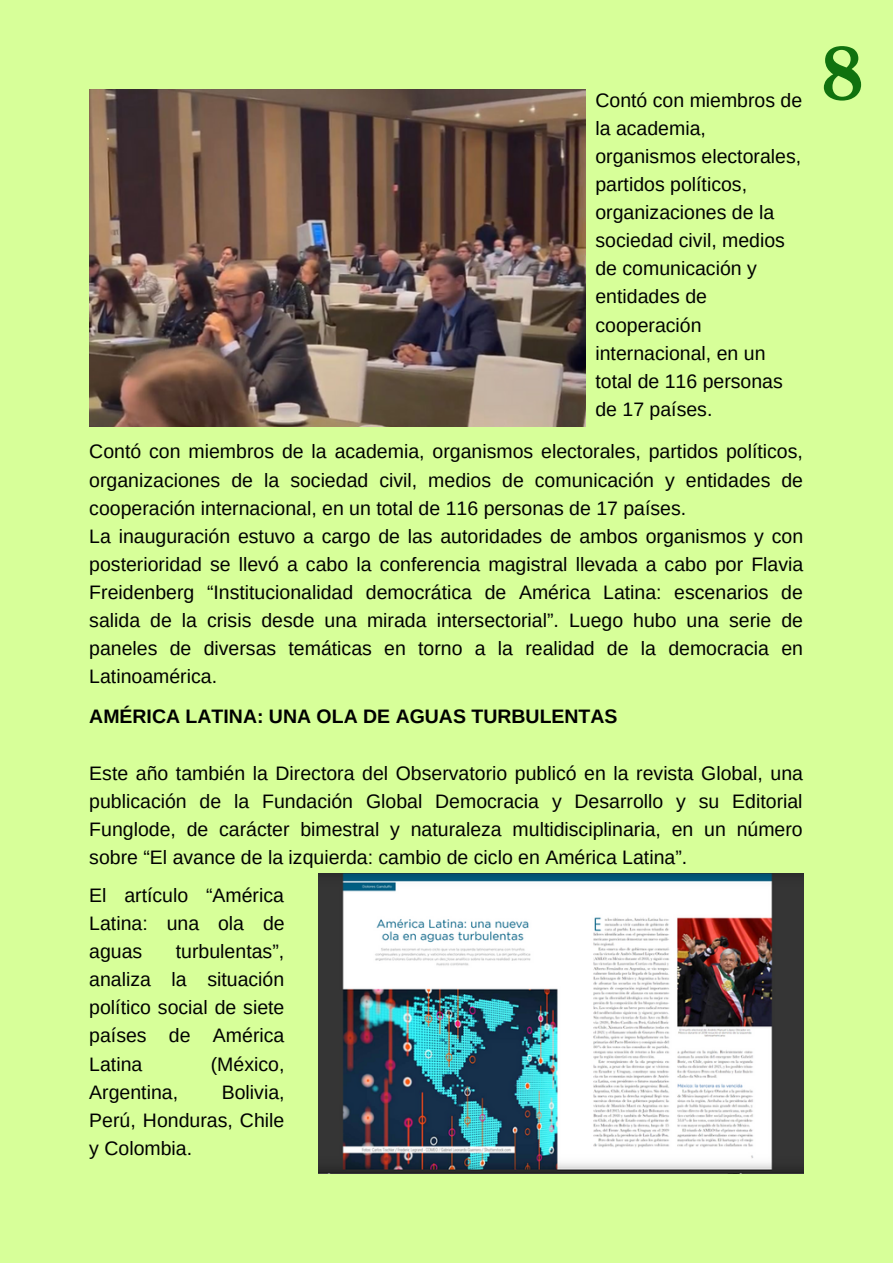
<style>
.page{position:relative;width:893px;height:1264px;background:#fff}
.page>*{position:absolute;margin:0;border:0;box-sizing:border-box;transform-origin:0 0}
.t1{font:700 69px "Libre Baskerville";color:#10720e}
.t2{font:19.5px/28px "Arimo";color:#000;text-align:justify}
.t3{font:700 19.5px "Arimo";color:#000}
</style>
<div class="page">
<div style="left:0;top:0;width:892px;height:1262px;background:#d7ff99"></div>
<img style="left:89px;top:89px;width:496px;height:337px">
<img style="left:318px;top:873px;width:485px;height:300px">
<p class="t2" style="left:595px;top:86px;width:208px;text-align:left">Contó con miembros de la academia, organismos electorales, partidos políticos, organizaciones de la sociedad civil, medios de comunicación y entidades de cooperación internacional, en un total de 116 personas de 17 países.</p>
<p class="t2" style="left:89px;top:437px;width:715px;text-align:left">Contó con miembros de la academia, organismos electorales, partidos políticos, organizaciones de la sociedad civil, medios de comunicación y entidades de cooperación internacional, en un total de 116 personas de 17 países.<br>La inauguración estuvo a cargo de las autoridades de ambos organismos y con posterioridad se llevó a cabo la conferencia magistral llevada a cabo por Flavia Freidenberg “Institucionalidad democrática de América Latina: escenarios de salida de la crisis desde una mirada intersectorial”. Luego hubo una serie de paneles de diversas temáticas en torno a la realidad de la democracia en Latinoamérica.</p>
<p class="t3" style="left:89px;top:705px;width:530px">AMÉRICA LATINA: UNA OLA DE AGUAS TURBULENTAS</p>
<p class="t2" style="left:89px;top:758px;width:715px">Este año también la Directora del Observatorio publicó en la revista Global, una publicación de la Fundación Global Democracia y Desarrollo y su Editorial Funglode, de carácter bimestral y naturaleza multidisciplinaria, en un número sobre “El avance de la izquierda: cambio de ciclo en América Latina”.</p>
<p class="t2" style="left:89px;top:881px;width:197px">El artículo “América Latina: una ola de aguas</p>
<p class="t2" style="left:89px;top:937px;width:197px;text-indent:87px">turbulentas”, analiza la situación político social de siete países de América Latina</p>
<p class="t2" style="left:211px;top:1049px;width:75px">(México,</p>
<p class="t2" style="left:89px;top:1077px;width:90px">Argentina,</p>
<p class="t2" style="left:89px;top:1077px;width:197px;text-indent:132px">Bolivia, Perú, Honduras, Chile y Colombia.</p>
<h1 class="t1" style="left:820px;top:33px;width:45px">8</h1>
</div>
